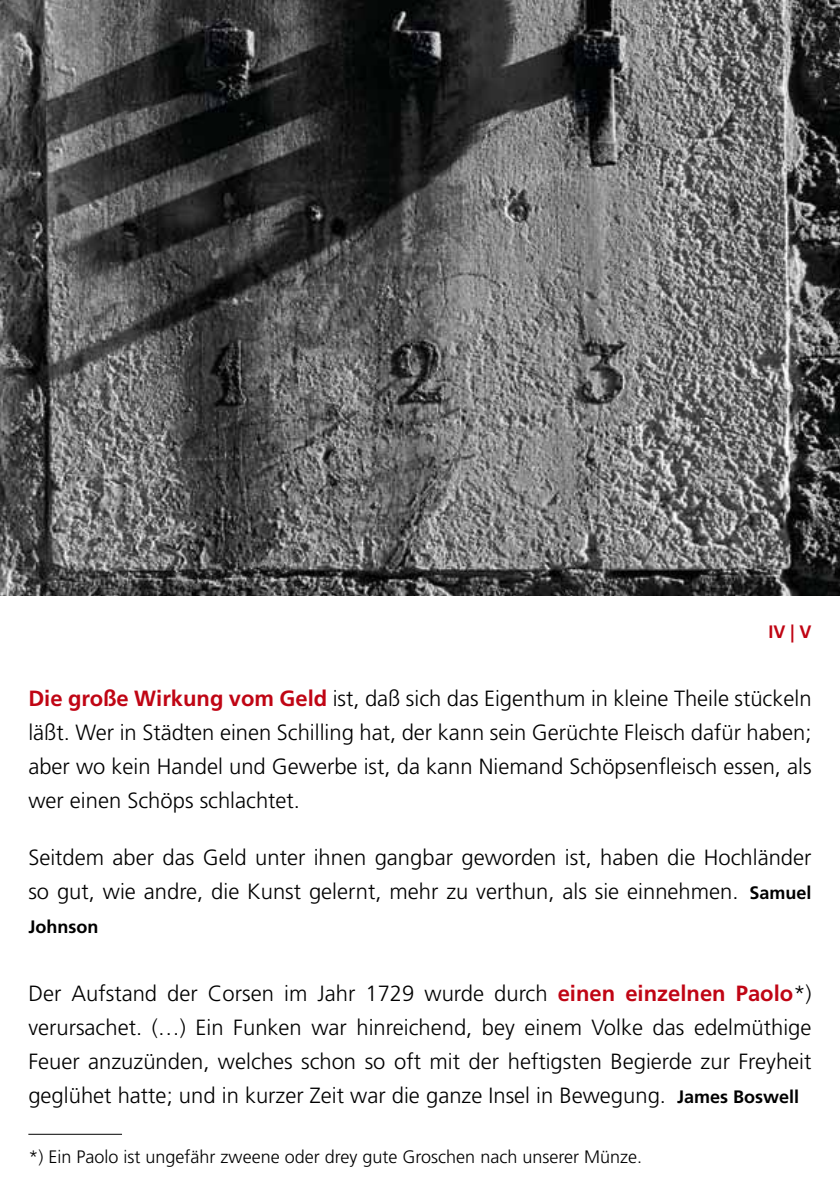
<style>
.page{position:relative;width:840px;height:1191px;background:#fff}
.page>*{position:absolute;margin:0;border:0;box-sizing:border-box;transform-origin:0 0}
.t1{font:300 22px/34px "Frutiger LT";color:#000;text-align:justify}
.t2{font:300 18px "Frutiger LT";color:#000}
.t3{font:700 18px "Frutiger LT";color:#000}
.t4{font:700 18px "Frutiger LT";color:#c00514}
.s1{font-weight:700;color:#c00514}
.s2{font-weight:700;font-size:18px}
</style>
<div class="page">
<img style="left:0;top:0;width:839px;height:595px">
<hr style="left:28px;top:1133px;width:94px;height:1px;background:#000">
<p class="t4" style="left:768px;top:621px;width:45px">IV | V</p>
<p class="t1" style="left:28px;top:682px;width:784px"><span class="s1">Die große Wirkung vom Geld</span> ist, daß sich das Eigenthum in kleine Theile stückeln läßt. Wer in Städten einen Schilling hat, der kann sein Gerüchte Fleisch dafür haben; aber wo kein Handel und Gewerbe ist, da kann Niemand Schöpsenfleisch essen, als wer einen Schöps schlachtet.</p>
<p class="t1" style="left:28px;top:840px;width:784px">Seitdem aber das Geld unter ihnen gangbar geworden ist, haben die Hochländer so gut, wie andre, die Kunst gelernt, mehr zu verthun, als sie einnehmen. <span class="s2">Samuel</span></p>
<p class="t3" style="left:28px;top:916px;width:71px">Johnson</p>
<p class="t1" style="left:28px;top:976px;width:784px">Der Aufstand der Corsen im Jahr 1729 wurde durch <span class="s1">einen einzelnen Paolo</span>*) verursachet. (…) Ein Funken war hinreichend, bey einem Volke das edelmüthige Feuer anzuzünden, welches schon so oft mit der heftigsten Begierde zur Freyheit geglühet hatte; und in kurzer Zeit war die ganze Insel in Bewegung. <span class="s2">James Boswell</span></p>
<p class="t2" style="left:28px;top:1146px;width:615px">*) Ein Paolo ist ungefähr zweene oder drey gute Groschen nach unserer Münze.</p>
</div>
